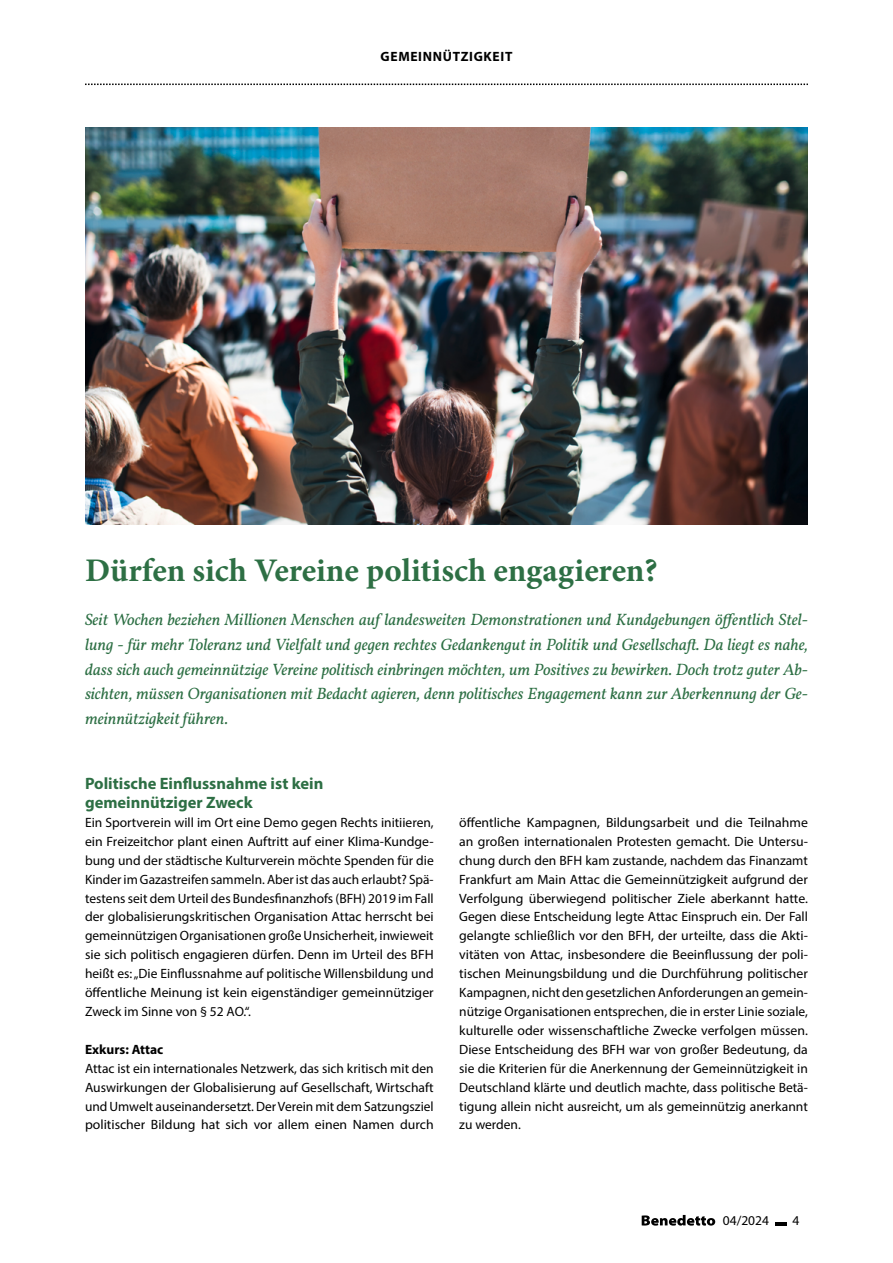
<style>
.page{position:relative;width:893px;height:1263px;background:#fff}
.page>*{position:absolute;margin:0;border:0;box-sizing:border-box;transform-origin:0 0}
.t1{font:700 33px "Minion Pro";color:#2d6f44}
.t2{font:italic 16.5px/24.8px "Vollkorn";color:#2d6f44;text-align:justify}
.t3{font:700 16.5px/18.9px "Myriad Pro";color:#2d6f44}
.t4{font:13.5px/18.9px "Myriad Pro";color:#000;text-align:justify}
.t5{font:700 13.5px "Myriad Pro";letter-spacing:.05em;color:#000}
.t6{font:700 13.5px "Myriad Pro";color:#000}
</style>
<div class="page">
<img style="left:85px;top:128px;width:723px;height:396px">
<svg style="left:85px;top:84px;width:723px;height:1px"></svg>
<svg style="left:642px;top:1215px;width:73px;height:10px"></svg>
<svg style="left:775px;top:1222px;width:11px;height:3px"></svg>
<p class="t5" style="left:381px;top:48px;width:133px">GEMEINNÜTZIGKEIT</p>
<h1 class="t1" style="left:85px;top:547px;width:574px">Dürfen sich Vereine politisch engagieren?</h1>
<p class="t2" style="left:85px;top:606px;width:724px">Seit Wochen beziehen Millionen Menschen auf landesweiten Demonstrationen und Kundgebungen öffentlich Stel&shy;lung - für mehr Toleranz und Vielfalt und gegen rechtes Gedankengut in Politik und Gesellschaft. Da liegt es nahe, dass sich auch gemeinnützige Vereine politisch einbringen möchten, um Positives zu bewirken. Doch trotz guter Ab&shy;sichten, müssen Organisationen mit Bedacht agieren, denn politisches Engagement kann zur Aberkennung der Ge&shy;meinnützigkeit führen.</p>
<p class="t3" style="left:85px;top:774px;width:240px">Politische Einflussnahme ist kein gemeinnütziger Zweck</p>
<p class="t4" style="left:85px;top:813px;width:350px">Ein Sportverein will im Ort eine Demo gegen Rechts initiieren, ein Freizeitchor plant einen Auftritt auf einer Klima-Kundge&shy;bung und der städtische Kulturverein möchte Spenden für die Kinder im Gazastreifen sammeln. Aber ist das auch erlaubt? Spä&shy;testens seit dem Urteil des Bundesfinanzhofs (BFH) 2019 im Fall der globalisierungskritischen Organisation Attac herrscht bei gemeinnützigen Organisationen große Unsicherheit, inwieweit sie sich politisch engagieren dürfen. Denn im Urteil des BFH heißt es: „Die Einflussnahme auf politische Willensbildung und öffentliche Meinung ist kein eigenständiger gemeinnütziger Zweck im Sinne von § 52 AO.“.</p>
<p class="t6" style="left:85px;top:1040px;width:80px">Exkurs: Attac</p>
<p class="t4" style="left:85px;top:1058px;width:350px">Attac ist ein internationales Netzwerk, das sich kritisch mit den Auswirkungen der Globalisierung auf Gesellschaft, Wirtschaft und Umwelt auseinandersetzt. Der Verein mit dem Satzungsziel politischer Bildung hat sich vor allem einen Namen durch</p>
<p class="t4" style="left:459px;top:813px;width:350px">öffentliche Kampagnen, Bildungsarbeit und die Teilnahme an großen internationalen Protesten gemacht. Die Untersu&shy;chung durch den BFH kam zustande, nachdem das Finanzamt Frankfurt am Main Attac die Gemeinnützigkeit aufgrund der Verfolgung überwiegend politischer Ziele aberkannt hatte.<br>Gegen diese Entscheidung legte Attac Einspruch ein. Der Fall gelangte schließlich vor den BFH, der urteilte, dass die Akti&shy;vitäten von Attac, insbesondere die Beeinflussung der poli&shy;tischen Meinungsbildung und die Durchführung politischer Kampagnen, nicht den gesetzlichen Anforderungen an gemein&shy;nützige Organisationen entsprechen, die in erster Linie soziale, kulturelle oder wissenschaftliche Zwecke verfolgen müssen.<br>Diese Entscheidung des BFH war von großer Bedeutung, da sie die Kriterien für die Anerkennung der Gemeinnützigkeit in Deutschland klärte und deutlich machte, dass politische Betä&shy;tigung allein nicht ausreicht, um als gemeinnützig anerkannt zu werden.</p>
<p class="t4" style="left:723px;top:1211px;width:48px">04/2024</p>
<p class="t4" style="left:793px;top:1211px;width:8px">4</p>
</div>
